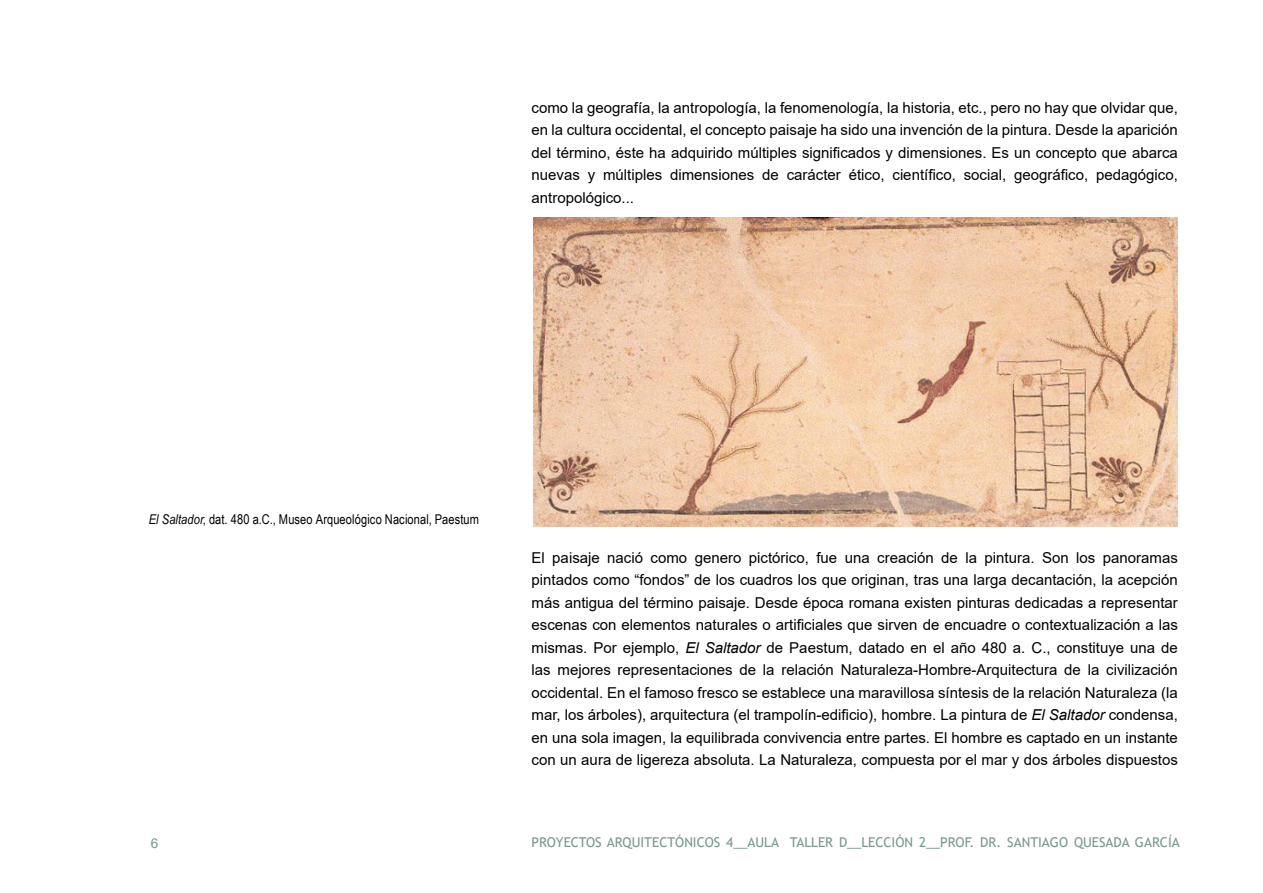
<style>
.page{position:relative;width:1263px;height:893px;background:#fff}
.page>*{position:absolute;margin:0;border:0;box-sizing:border-box;transform-origin:0 0}
.t1{font:15px/22.5px "Arial";color:#000;text-align:justify}
.t2{font:13.5px "Trebuchet MS";color:#78988b}
.t3{font:13.5px "Arial Narrow";letter-spacing:.01em;color:#000}
.t4{font:13.5px "Arial";color:#79998d}
.s1{font-style:italic}
</style>
<div class="page">
<img style="left:533px;top:218px;width:645px;height:309px">
<p class="t1" style="left:531px;top:96px;width:648px">como la geografía, la antropología, la fenomenología, la historia, etc., pero no hay que olvidar que, en la cultura occidental, el concepto paisaje ha sido una invención de la pintura. Desde la aparición del término, éste ha adquirido múltiples significados y dimensiones. Es un concepto que abarca nuevas y múltiples dimensiones de carácter ético, científico, social, geográfico, pedagógico, antropológico...</p>
<p class="t3" style="left:149px;top:509px;width:332px"><span class="s1">El Saltador</span>, dat. 480 a.C., Museo Arqueológico Nacional, Paestum</p>
<p class="t1" style="left:531px;top:546px;width:648px">El paisaje nació como genero pictórico, fue una creación de la pintura. Son los panoramas pintados como “fondos” de los cuadros los que originan, tras una larga decantación, la acepción más antigua del término paisaje. Desde época romana existen pinturas dedicadas a representar escenas con elementos naturales o artificiales que sirven de encuadre o contextualización a las mismas. Por ejemplo, <span class="s1">El Saltador</span> de Paestum, datado en el año 480 a. C., constituye una de las mejores representaciones de la relación Naturaleza-Hombre-Arquitectura de la civilización occidental. En el famoso fresco se establece una maravillosa síntesis de la relación Naturaleza (la mar, los árboles), arquitectura (el trampolín-edificio), hombre. La pintura de <span class="s1">El Saltador</span> condensa, en una sola imagen, la equilibrada convivencia entre partes. El hombre es captado en un instante con un aura de ligereza absoluta. La Naturaleza, compuesta por el mar y dos árboles dispuestos</p>
<p class="t4" style="left:151px;top:834px;width:9px">6</p>
<p class="t2" style="left:531px;top:833px;width:650px">PROYECTOS ARQUITECTÓNICOS 4__AULA TALLER D__LECCIÓN 2__PROF. DR. SANTIAGO QUESADA GARCÍA</p>
</div>
